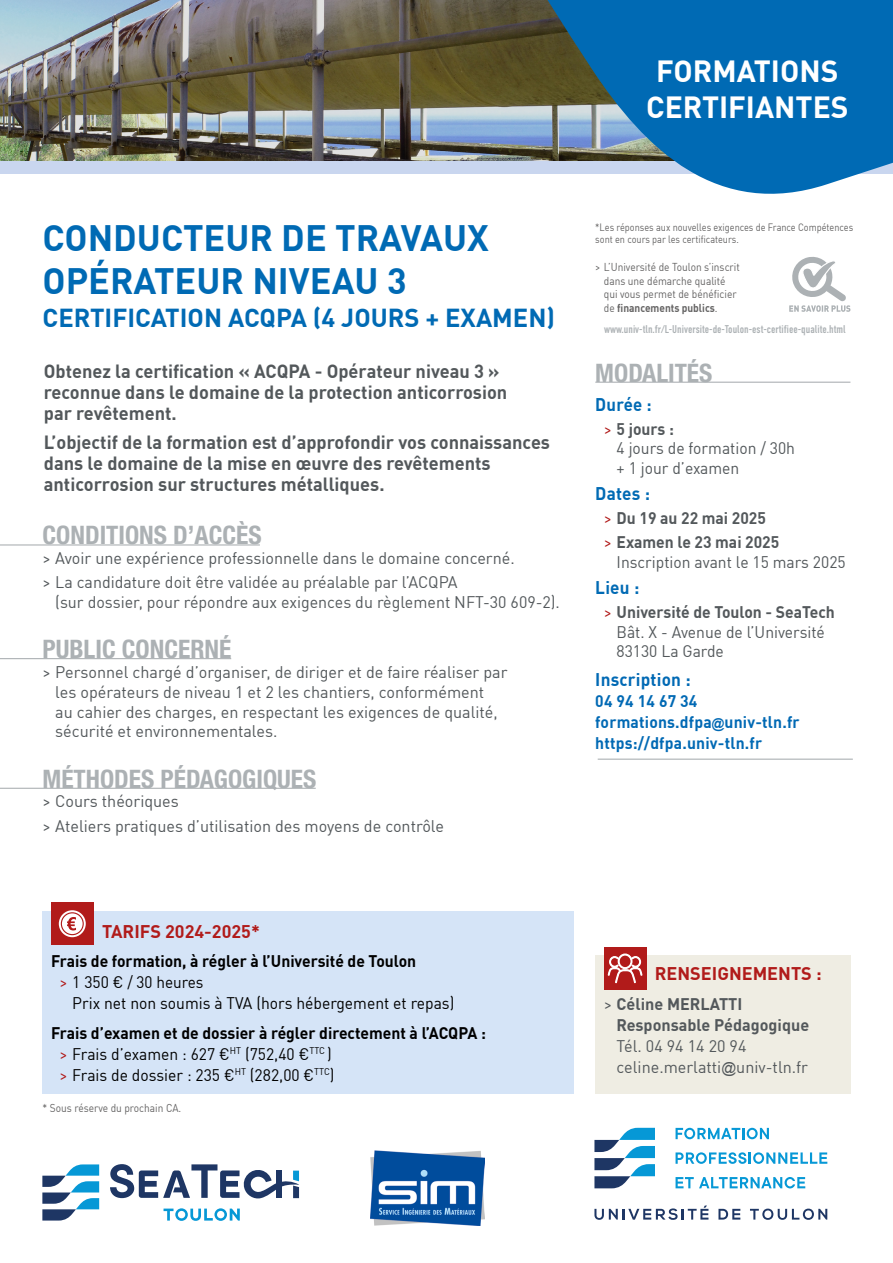
<style>
.page{position:relative;width:893px;height:1263px;background:#fff}
.page>*{position:absolute;margin:0;border:0;box-sizing:border-box;transform-origin:0 0}
.t1{font:700 36px/43.2px "DIN Offc";color:#006ab4}
.t2{font:700 30px/36px "DIN Offc";color:#fff;text-align:center}
.t3{font:700 condensed 25.5px "Helvetica Neue LT Std";color:#acb1b4}
.t4{font:700 25.5px "DIN Offc";color:#006ab4}
.t5{font:700 18.75px/21px "DIN Offc";color:#53585b}
.t6{font:700 18px "DIN Offc";color:#b11b1a}
.t7{font:700 18px "DIN Offc";letter-spacing:.01em;color:#0069b4;scale:.95 1}
.t8{font:700 18px "DIN Offc";letter-spacing:.01em;color:#006ab4;scale:.95 1}
.t9{font:700 18px "DIN Offc";letter-spacing:.01em;color:#006ab4;scale:.93 1}
.t10{font:16.5px/19.8px "DIN Offc";color:#53585b}
.t11{font:16.5px/21px "DIN Offc";color:#000;scale:.95 1}
.t12{font:16.5px/19.8px "DIN Offc";color:#53585b;scale:.95 1}
.t13{font:700 16.5px/21px "DIN Offc";letter-spacing:.01em;color:#0069b4;scale:.95 1}
.t14{font:700 16.5px/21px "DIN Offc";color:#000;scale:.95 1}
.t15{font:700 16.5px/21px "DIN Offc";color:#53585b}
.t16{font:700 16.5px/24px "DIN Offc";color:#53585b;scale:.95 1}
.t17{font:11.25px/13.5px "DIN Offc";color:#646363;scale:.9 1}
.t18{font:11.25px "DIN Condensed";color:#acb1b4}
.t19{font:10.5px/12px "DIN Offc";color:#646363;scale:.87 1}
.s1{font-weight:400;color:#b11b1a}
.s2{font-weight:400}
.s3{font-weight:700}
.s4{color:#b11b1a}
.s5{font-family:"Arial";font-size:13.5px}
.s6{font-family:"Arial";font-size:15px}
</style>
<div class="page">
<hr style="left:0;top:544px;width:260px;height:1px;background:#acb1b4">
<hr style="left:0;top:658px;width:231px;height:1px;background:#acb1b4">
<hr style="left:0;top:788px;width:316px;height:1px;background:#acb1b4">
<hr style="left:595px;top:382px;width:255px;height:1px;background:#acb1b4">
<hr style="left:598px;top:759px;width:255px;height:1px;background:#acb1b4">
<div style="left:595px;top:956px;width:255px;height:138px;background:#efede3"></div>
<div style="left:604px;top:947px;width:42px;height:42px;background:#b11b1a"></div>
<svg style="left:608px;top:954px;width:34px;height:30px"></svg>
<div style="left:43px;top:911px;width:531px;height:183px;background:#d5e4f7"></div>
<div style="left:51px;top:902px;width:43px;height:43px;background:#b11b1a"></div>
<svg style="left:59px;top:910px;width:27px;height:27px"></svg>
<svg style="left:789px;top:256px;width:61px;height:56px"></svg>
<img style="left:0;top:0;width:509px;height:162px">
<div style="left:0;top:162px;width:893px;height:12px;background:#c9d6ef"></div>
<svg style="left:509px;top:0;width:384px;height:194px;background:#307aab"></svg>
<img style="left:371px;top:1150px;width:113px;height:76px">
<svg style="left:42px;top:1164px;width:57px;height:56px"></svg>
<svg style="left:110px;top:1164px;width:189px;height:35px"></svg>
<svg style="left:164px;top:1208px;width:76px;height:13px"></svg>
<svg style="left:675px;top:1128px;width:94px;height:11px"></svg>
<svg style="left:675px;top:1152px;width:152px;height:12px"></svg>
<svg style="left:675px;top:1177px;width:130px;height:11px"></svg>
<svg style="left:594px;top:1205px;width:114px;height:15px"></svg>
<svg style="left:718px;top:1209px;width:22px;height:10px"></svg>
<svg style="left:750px;top:1208px;width:77px;height:12px"></svg>
<svg style="left:594px;top:1128px;width:61px;height:60px"></svg>
<h2 class="t2" style="left:646px;top:52px;width:204px">FORMATIONS<br>CERTIFIANTES</h2>
<h1 class="t1" style="left:43px;top:215px;width:448px">CONDUCTEUR DE TRAVAUX<br>OPÉRATEUR NIVEAU 3</h1>
<h3 class="t4" style="left:43px;top:301px;width:514px">CERTIFICATION ACQPA (4 JOURS + EXAMEN)</h3>
<p class="t5" style="left:44px;top:360px;width:465px">Obtenez la certification « ACQPA - Opérateur niveau 3 » reconnue dans le domaine de la protection anticorrosion par revêtement.</p>
<p class="t5" style="left:44px;top:431px;width:508px">L’objectif de la formation est d’approfondir vos connaissances dans le domaine de la mise en œuvre des revêtements anticorrosion sur structures métalliques.</p>
<h3 class="t3" style="left:43px;top:520px;width:221px">CONDITIONS D’ACCÈS</h3>
<p class="t10" style="left:43px;top:546px;width:474px;line-height:24px">&gt; Avoir une expérience professionnelle dans le domaine concerné. &gt; La candidature doit être validée au préalable par l’ACQPA</p>
<p class="t10" style="left:55px;top:592px;width:506px">(sur dossier, pour répondre aux exigences du règlement NFT-30 609-2).</p>
<h3 class="t3" style="left:43px;top:634px;width:190px">PUBLIC CONCERNÉ</h3>
<p class="t10" style="left:55px;top:662px;width:454px;text-indent:-13px">&gt; Personnel chargé d’organiser, de diriger et de faire réaliser par les opérateurs de niveau 1 et 2 les chantiers, conformément<br>au cahier des charges, en respectant les exigences de qualité, sécurité et environnementales.</p>
<h3 class="t3" style="left:43px;top:763px;width:275px">MÉTHODES PÉDAGOGIQUES</h3>
<p class="t10" style="left:43px;top:789px;width:403px;line-height:24px">&gt; Cours théoriques<br>&gt; Ateliers pratiques d’utilisation des moyens de contrôle</p>
<p class="t6" style="left:102px;top:919px;width:159px">TARIFS 2024-2025*</p>
<p class="t14" style="left:60px;top:950px;width:377px;text-indent:-8px">Frais de formation, à régler à l’Université de Toulon <span class="s1">&gt;</span> <span class="s2">1 350 € / 30 heures</span></p>
<p class="t11" style="left:72px;top:992px;width:404px">Prix net non soumis à TVA (hors hébergement et repas)</p>
<p class="t11" style="left:60px;top:1022px;width:450px;text-indent:-8px"><span class="s3">Frais d’examen et de dossier à régler directement à l’ACQPA : </span><span class="s4">&gt;</span> Frais d’examen : 627 €<sup>HT</sup> (752,40 €<sup>TTC</sup> )<br><span class="s4">&gt;</span> Frais de dossier : 235 €<sup>HT</sup> (282,00 €<sup>TTC</sup>)</p>
<p class="t17" style="left:43px;top:1101px;width:156px">* Sous réserve du prochain CA.</p>
<p class="t19" style="left:595px;top:221px;width:298px">*Les réponses aux nouvelles exigences de France Compétences sont en cours par les certificateurs.</p>
<p class="t17" style="left:604px;top:260px;width:153px;text-indent:-9px">&gt; L’Université de Toulon s’inscrit dans une démarche qualité qui vous permet de bénéficier de <span class="s3">financements publics</span>.</p>
<p class="t18" style="left:604px;top:323px;width:243px">www.univ-tln.fr/L-Universite-de-Toulon-est-certifiee-qualite.html</p>
<h3 class="t3" style="left:595px;top:357px;width:119px">MODALITÉS</h3>
<p class="t9" style="left:595px;top:392px;width:62px">Durée :</p>
<p class="t12" style="left:617px;top:418px;width:189px;text-indent:-13px"><span class="s4">&gt;</span> <span class="s3">5 jours :<br></span>4 jours de formation / 30h + 1 jour d’examen</p>
<p class="t8" style="left:595px;top:482px;width:59px">Dates :</p>
<p class="t16" style="left:604px;top:505px;width:186px"><span class="s1">&gt;</span> Du 19 au 22 mai 2025<br><span class="s1">&gt;</span> Examen le 23 mai 2025</p>
<p class="t12" style="left:617px;top:552px;width:243px">Inscription avant le 15 mars 2025</p>
<p class="t8" style="left:595px;top:575px;width:48px">Lieu :</p>
<p class="t12" style="left:617px;top:602px;width:231px;text-indent:-13px"><span class="s4">&gt;</span> <span class="s3">Université de Toulon - SeaTech<br></span>Bât. X - Avenue de l’Université<br>83130 La Garde</p>
<p class="t7" style="left:595px;top:667px;width:102px">Inscription :</p>
<p class="t13" style="left:595px;top:689px;width:217px">04 94 14 67 34 formations.dfpa<span class="s5">@</span>univ-tln.fr https://dfpa.univ-tln.fr</p>
<p class="t6" style="left:655px;top:962px;width:168px">RENSEIGNEMENTS :</p>
<p class="t15" style="left:617px;top:993px;width:194px;text-indent:-13px"><span class="s2">&gt;</span> Céline MERLATTI<br>Responsable Pédagogique</p>
<p class="t10" style="left:617px;top:1035px;width:193px;line-height:21px">Tél. 04 94 14 20 94 celine.merlatti<span class="s6">@</span>univ-tln.fr</p>
</div>
